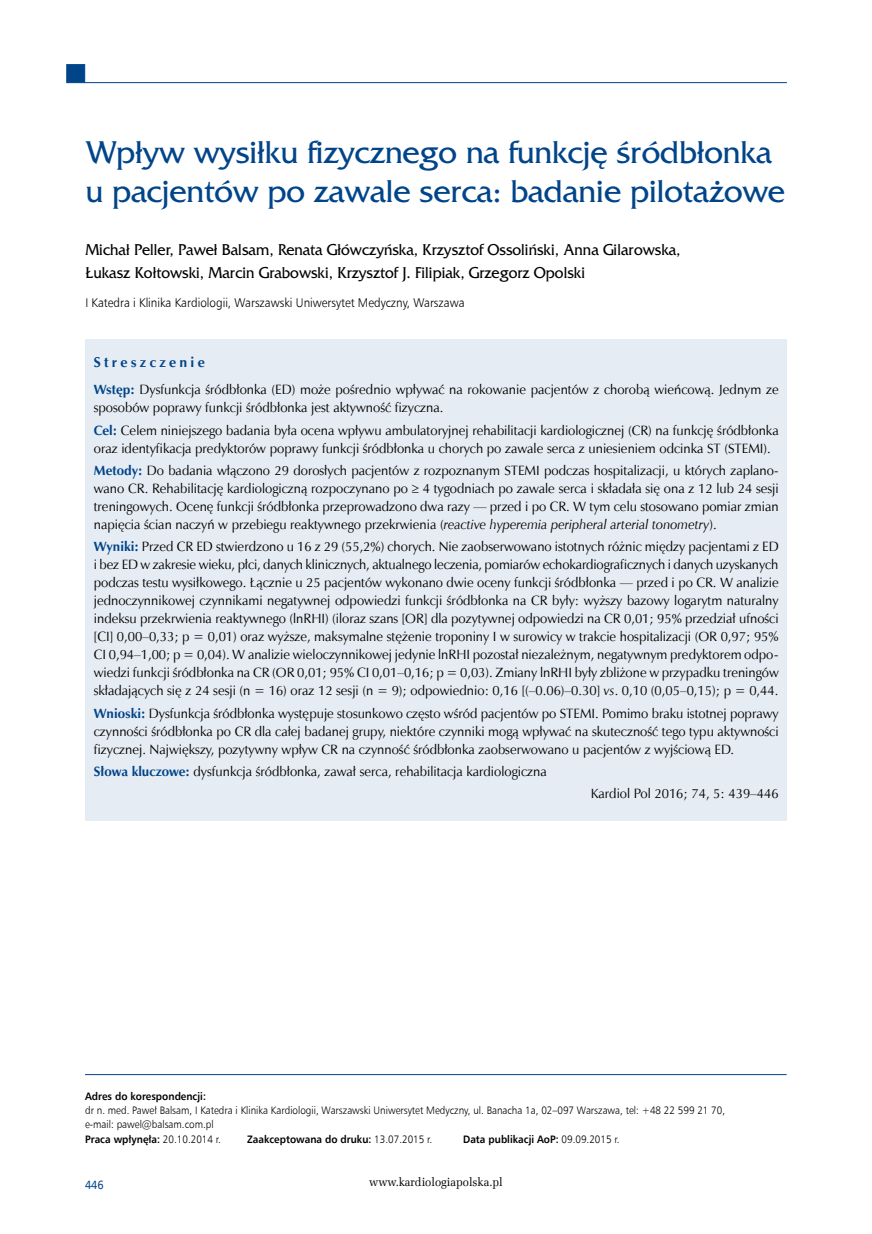
<style>
.page{position:relative;width:872px;height:1234px;background:#fff}
.page>*{position:absolute;margin:0;border:0;box-sizing:border-box;transform-origin:0 0}
.t1{font:33px/39px "France";letter-spacing:-.005em;color:#004489}
.t2{font:16.5px/22.5px "France";color:#000;scale:.94 1}
.t3{font:700 14.25px "Zapf Humnst EU";letter-spacing:.23em;color:#004489}
.t4{font:13.5px/18px "Zapf Humnst EU";color:#000;text-align:justify}
.t5{font:12.6px "Humnst 777 Lt EU";color:#000;scale:.93 1}
.t6{font:12px "Zapf Ellipt EU";color:#000;scale:.95 1}
.t7{font:12px "Humnst 777 EU";color:#004489;scale:.9 1}
.t8{font:10.8px/14.2px "Humnst 777 Lt EU";color:#000;scale:.92 1}
.t9{font:700 10.8px "Humnst 777 EU";color:#000;scale:.92 1}
.s1{font-weight:700;color:#004489}
.s2{font-style:italic}
.s3{font-family:"Humnst 777 Lt EU";font-weight:400}
</style>
<div class="page">
<hr style="left:85px;top:82px;width:702px;height:1px;background:#004489">
<div style="left:66px;top:64px;width:19px;height:19px;background:#004489;border:1px solid #004489"></div>
<div style="left:85px;top:339px;width:702px;height:481px;background:#e6ecf3"></div>
<hr style="left:85px;top:1073px;width:701px;height:1px;background:#004489">
<h1 class="t1" style="left:85px;top:133px;width:701px">Wpływ wysiłku fizycznego na funkcję śródbłonka u pacjentów po zawale serca: badanie pilotażowe</h1>
<p class="t2" style="left:85px;top:239px;width:634px">Michał Peller, Paweł Balsam, Renata Główczyńska, Krzysztof Ossoliński, Anna Gilarowska,<br>Łukasz Kołtowski, Marcin Grabowski, Krzysztof J. Filipiak, Grzegorz Opolski</p>
<p class="t5" style="left:85px;top:294px;width:409px">I Katedra i Klinika Kardiologii, Warszawski Uniwersytet Medyczny, Warszawa</p>
<p class="t3" style="left:94px;top:353px;width:112px">Streszczenie</p>
<p class="t4" style="left:94px;top:380px;width:686px"><span class="s1">Wstęp:</span> Dysfunkcja śródbłonka (ED) może pośrednio wpływać na rokowanie pacjentów z chorobą wieńcową. Jednym ze sposobów poprawy funkcji śródbłonka jest aktywność fizyczna.</p>
<p class="t4" style="left:94px;top:421px;width:686px"><span class="s1">Cel:</span> Celem niniejszego badania była ocena wpływu ambulatoryjnej rehabilitacji kardiologicznej (CR) na funkcję śródbłonka oraz identyfikacja predyktorów poprawy funkcji śródbłonka u chorych po zawale serca z uniesieniem odcinka ST (STEMI).</p>
<p class="t4" style="left:94px;top:461px;width:686px"><span class="s1">Metody:</span> Do badania włączono 29 dorosłych pacjentów z rozpoznanym STEMI podczas hospitalizacji, u których zaplano&shy;wano CR. Rehabilitację kardiologiczną rozpoczynano po ≥ 4 tygodniach po zawale serca i składała się ona z 12 lub 24 sesji treningowych. Ocenę funkcji śródbłonka przeprowadzono dwa razy — przed i po CR. W tym celu stosowano pomiar zmian napięcia ścian naczyń w przebiegu reaktywnego przekrwienia (<span class="s2">reactive hyperemia peripheral arterial tonometry</span>).</p>
<p class="t4" style="left:94px;top:537px;width:686px"><span class="s1">Wyniki:</span> Przed CR ED stwierdzono u 16 z 29 (55,2%) chorych. Nie zaobserwowano istotnych różnic między pacjentami z ED i bez ED w zakresie wieku, płci, danych klinicznych, aktualnego leczenia, pomiarów echokardiograficznych i danych uzyskanych podczas testu wysiłkowego. Łącznie u 25 pacjentów wykonano dwie oceny funkcji śródbłonka — przed i po CR. W analizie jednoczynnikowej czynnikami negatywnej odpowiedzi funkcji śródbłonka na CR były: wyższy bazowy logarytm naturalny indeksu przekrwienia reaktywnego (lnRHI) (iloraz szans [OR] dla pozytywnej odpowiedzi na CR 0,01; 95% przedział ufności [CI] 0,00–0,33; p = 0,01) oraz wyższe, maksymalne stężenie troponiny I w surowicy w trakcie hospitalizacji (OR 0,97; 95% CI 0,94–1,00; p = 0,04). W analizie wieloczynnikowej jedynie lnRHI pozostał niezależnym, negatywnym predyktorem odpo&shy;wiedzi funkcji śródbłonka na CR (OR 0,01; 95% CI 0,01–0,16; p = 0,03). Zmiany lnRHI były zbliżone w przypadku treningów składających się z 24 sesji (n = 16) oraz 12 sesji (n = 9); odpowiednio: 0,16 [(–0.06)–0.30] <span class="s2">vs</span>. 0,10 (0,05–0,15); p = 0,44.</p>
<p class="t4" style="left:94px;top:704px;width:686px"><span class="s1">Wnioski:</span> Dysfunkcja śródbłonka występuje stosunkowo często wśród pacjentów po STEMI. Pomimo braku istotnej poprawy czynności śródbłonka po CR dla całej badanej grupy, niektóre czynniki mogą wpływać na skuteczność tego typu aktywności fizycznej. Największy, pozytywny wpływ CR na czynność śródbłonka zaobserwowano u pacjentów z wyjściową ED.</p>
<p class="t4" style="left:94px;top:762px;width:454px"><span class="s1">Słowa kluczowe:</span> dysfunkcja śródbłonka, zawał serca, rehabilitacja kardiologiczna</p>
<p class="t4" style="left:591px;top:784px;width:189px">Kardiol Pol 2016; 74, 5: 439–446</p>
<p class="t9" style="left:85px;top:1088px;width:133px">Adres do korespondencji:</p>
<p class="t8" style="left:85px;top:1102px;width:697px">dr n. med. Paweł Balsam, I Katedra i Klinika Kardiologii, Warszawski Uniwersytet Medyczny, ul. Banacha 1a, 02–097 Warszawa, tel: +48 22 599 21 70, e-mail: pawel@balsam.com.pl</p>
<p class="t9" style="left:85px;top:1131px;width:149px">Praca wpłynęła: <span class="s3">20.10.2014 r.</span></p>
<p class="t9" style="left:247px;top:1131px;width:203px">Zaakceptowana do druku: <span class="s3">13.07.2015 r.</span></p>
<p class="t9" style="left:463px;top:1131px;width:171px">Data publikacji AoP: <span class="s3">09.09.2015 r.</span></p>
<p class="t7" style="left:85px;top:1176px;width:22px">446</p>
<p class="t6" style="left:369px;top:1173px;width:142px">www.kardiologiapolska.pl</p>
</div>
